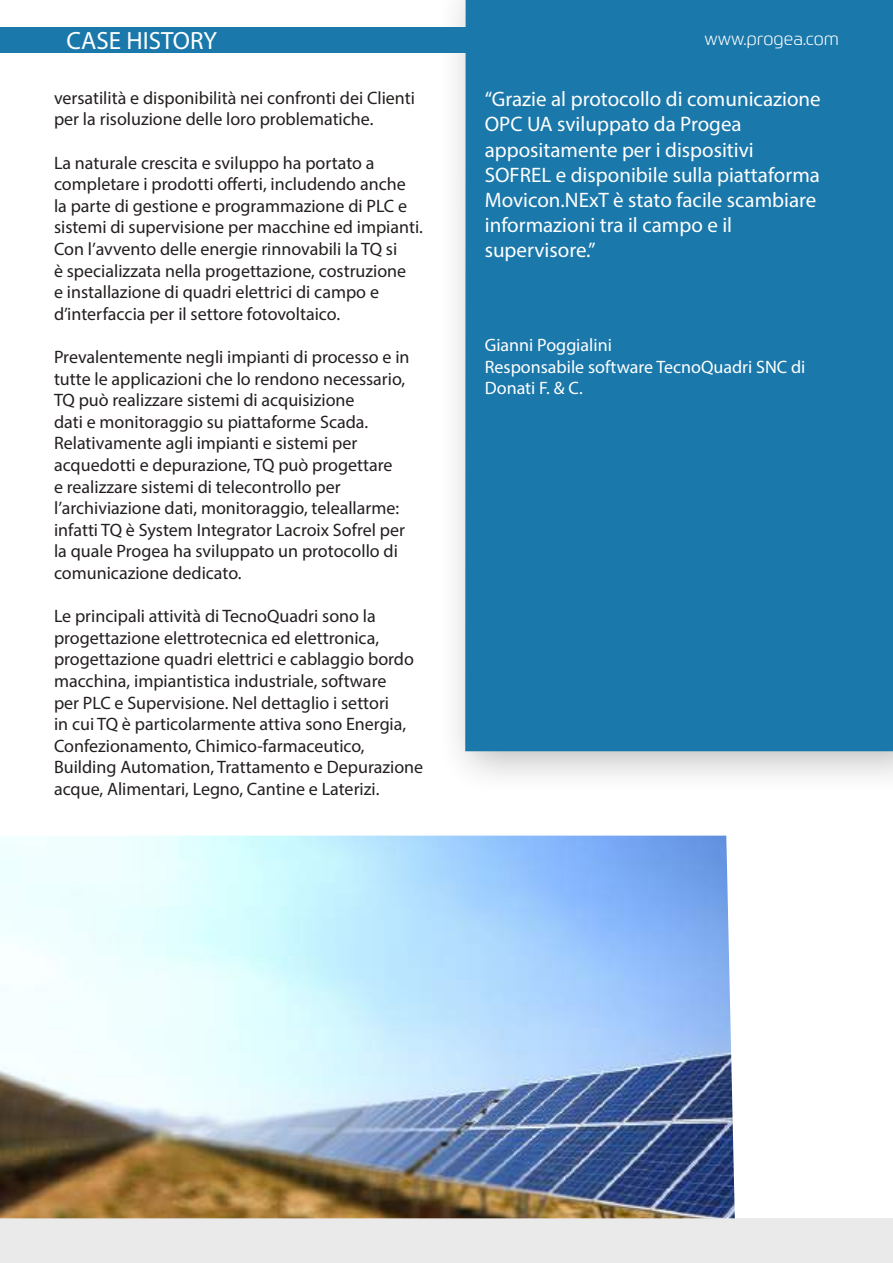
<style>
.page{position:relative;width:893px;height:1263px;background:#fff}
.page>*{position:absolute;margin:0;border:0;box-sizing:border-box;transform-origin:0 0}
.t1{font:25.05px "Myriad Pro";color:#fff}
.t2{font:21px/25.2px "Myriad Pro";color:#fff}
.t3{font:18px/21.6px "Myriad Pro";color:#241f1f}
.t4{font:18px/21.6px "Myriad Pro";color:#fff}
.t5{font:300 18px "Prometo";color:#fff}
</style>
<div class="page">
<div style="left:437px;top:0;width:456px;height:795px;background:#241f1f;opacity:.3"></div>
<div style="left:465px;top:0;width:428px;height:751px;background:#1a78ab"></div>
<div style="left:0;top:1218px;width:893px;height:45px;background:#ebeaea"></div>
<div style="left:0;top:27px;width:893px;height:26px;background:#1a78ab"></div>
<img style="left:0;top:836px;width:735px;height:382px">
<h1 class="t1" style="left:67px;top:25px;width:152px">CASE HISTORY</h1>
<p class="t5" style="left:705px;top:28px;width:136px">www.progea.com</p>
<p class="t3" style="left:54px;top:87px;width:363px">versatilità e disponibilità nei confronti dei Clienti per la risoluzione delle loro problematiche.</p>
<p class="t3" style="left:54px;top:151px;width:370px">La naturale crescita e sviluppo ha portato a completare i prodotti offerti, includendo anche la parte di gestione e programmazione di PLC e sistemi di supervisione per macchine ed impianti.<br>Con l’avvento delle energie rinnovabili la TQ si<br>è specializzata nella progettazione, costruzione<br>e installazione di quadri elettrici di campo e d’interfaccia per il settore fotovoltaico.</p>
<p class="t3" style="left:54px;top:346px;width:357px">Prevalentemente negli impianti di processo e in tutte le applicazioni che lo rendono necessario, TQ può realizzare sistemi di acquisizione<br>dati e monitoraggio su piattaforme Scada.<br>Relativamente agli impianti e sistemi per acquedotti e depurazione, TQ può progettare<br>e realizzare sistemi di telecontrollo per l’archiviazione dati, monitoraggio, teleallarme: infatti TQ è System Integrator Lacroix Sofrel per la quale Progea ha sviluppato un protocollo di comunicazione dedicato.</p>
<p class="t3" style="left:54px;top:605px;width:371px">Le principali attività di TecnoQuadri sono la progettazione elettrotecnica ed elettronica, progettazione quadri elettrici e cablaggio bordo macchina, impiantistica industriale, software<br>per PLC e Supervisione. Nel dettaglio i settori<br>in cui TQ è particolarmente attiva sono Energia, Confezionamento, Chimico-farmaceutico, Building Automation, Trattamento e Depurazione acque, Alimentari, Legno, Cantine e Laterizi.</p>
<p class="t2" style="left:485px;top:86px;width:337px">“Grazie al protocollo di comunicazione<br>OPC UA sviluppato da Progea appositamente per i dispositivi<br>SOFREL e disponibile sulla piattaforma<br>Movicon.NExT è stato facile scambiare informazioni tra il campo e il supervisore.”</p>
<p class="t4" style="left:485px;top:334px;width:322px">Gianni Poggialini<br>Responsabile software TecnoQuadri SNC di<br>Donati F. &amp; C.</p>
</div>
